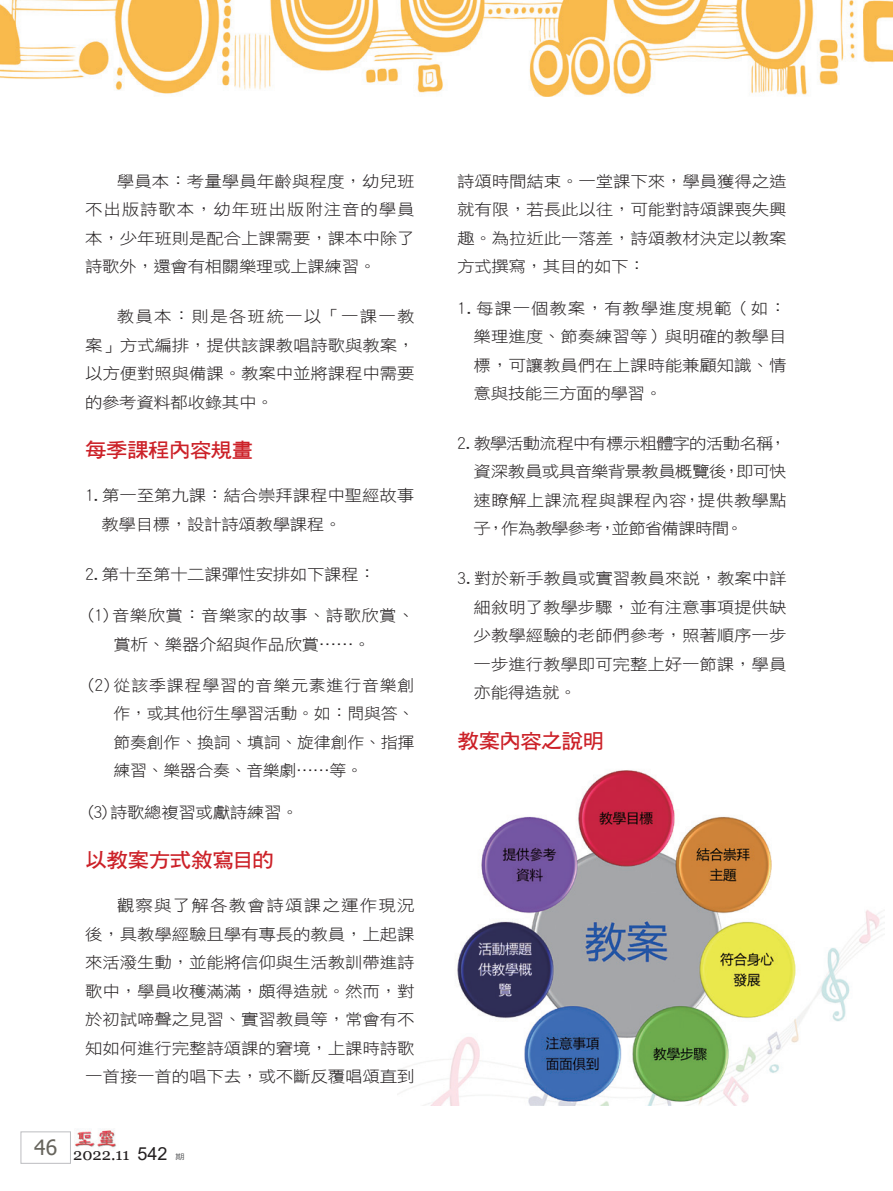
<style>
.page{position:relative;width:893px;height:1191px;background:#fff}
.page>*{position:absolute;margin:0;border:0;box-sizing:border-box;transform-origin:0 0}
.大標{font:20.25px "DF Hei W7 WIN BF";letter-spacing:-.035em;color:#cc2128;scale:1.08 1}
.t1{font:16.5px "Georgia";color:#231f20}
.Normal點{font:15.75px/28.5px "DF Hei W3 WIN BF";letter-spacing:-.01em;color:#231f20;text-align:justify;scale:1.11 1}
.t2{font:15.75px/28.5px "DF Hei W3 WINP BF";letter-spacing:-.01em;color:#231f20;text-align:justify;scale:1.11 1}
.Normal點-2{font:15.75px/28.5px "DF Hei W3 WIN BF";letter-spacing:.015em;color:#231f20;scale:1.11 1}
.t3{font:7.5px "DF Hei W5 WIN BF";color:#57585a;scale:1.25 1}
.s1{font-family:"Arial";font-size:18px}
</style>
<div class="page">
<img style="left:74px;top:1130px;width:42px;height:18px">
<div style="left:21px;top:1131px;width:50px;height:32px;border:1px solid #bcbdc0"></div>
<img style="left:398px;top:770px;width:485px;height:336px">
<img style="left:0;top:0;width:893px;height:96px">
<p class="t2" style="left:85px;top:167px;width:298px;text-indent:32px">學員本：考量學員年齡與程度，幼兒班不出版詩歌本，幼年班出版附注音的學員本，少年班則是配合上課需要，課本中除了詩歌外，還會有相關樂理或上課練習。</p>
<p class="t2" style="left:85px;top:302px;width:298px;text-indent:32px">教員本：則是各班統一以「一課一教案」方式編排，提供該課教唱詩歌與教案，以方便對照與備課。教案中並將課程中需要的參考資料都收錄其中。</p>
<p class="大標" style="left:85px;top:440px;width:157px">每季課程內容規畫</p>
<p class="Normal點" style="left:102px;top:481px;width:283px;text-indent:-16px">1.第一至第九課：結合崇拜課程中聖經故事教學目標，設計詩頌教學課程。</p>
<p class="Normal點" style="left:85px;top:560px;width:264px">2.第十至第十二課彈性安排如下課程：</p>
<p class="Normal點-2" style="left:114px;top:601px;width:273px;text-indent:-28px">(1)音樂欣賞：音樂家的故事、詩歌欣賞、賞析、樂器介紹與作品欣賞……。</p>
<p class="Normal點" style="left:114px;top:671px;width:273px;text-indent:-28px">(2)從該季課程學習的音樂元素進行音樂創作，或其他衍生學習活動。如：問與答、節奏創作、換詞、填詞、旋律創作、指揮練習、樂器合奏、音樂劇……等。</p>
<p class="Normal點" style="left:85px;top:797px;width:194px">(3)詩歌總複習或獻詩練習。</p>
<p class="大標" style="left:85px;top:849px;width:176px">以教案方式敘寫目的</p>
<p class="t2" style="left:85px;top:891px;width:298px;text-indent:32px">觀察與了解各教會詩頌課之運作現況後，具教學經驗且學有專長的教員，上起課來活潑生動，並能將信仰與生活教訓帶進詩歌中，學員收穫滿滿，頗得造就。然而，對於初試啼聲之見習、實習教員等，常會有不知如何進行完整詩頌課的窘境，上課時詩歌一首接一首的唱下去，或不斷反覆唱頌直到</p>
<p class="t1" style="left:34px;top:1144px;width:135px"><sup>46</sup> 2022.11 <span class="s1">542</span></p>
<p class="t3" style="left:175px;top:1152px;width:9px">期</p>
<p class="t2" style="left:457px;top:167px;width:298px">詩頌時間結束。一堂課下來，學員獲得之造就有限，若長此以往，可能對詩頌課喪失興趣。為拉近此一落差，詩頌教材決定以教案方式撰寫，其目的如下：</p>
<p class="Normal點" style="left:474px;top:293px;width:283px;text-indent:-16px">1.每課一個教案，有教學進度規範（如：樂理進度、節奏練習等）與明確的教學目標，可讓教員們在上課時能兼顧知識、情意與技能三方面的學習。</p>
<p class="Normal點" style="left:474px;top:429px;width:284px;text-indent:-16px">2.教學活動流程中有標示粗體字的活動名稱，資深教員或具音樂背景教員概覽後，即可快速瞭解上課流程與課程內容，提供教學點子，作為教學參考，並節省備課時間。</p>
<p class="Normal點" style="left:474px;top:564px;width:283px;text-indent:-16px">3.對於新手教員或實習教員來說，教案中詳細敘明了教學步驟，並有注意事項提供缺少教學經驗的老師們參考，照著順序一步一步進行教學即可完整上好一節課，學員亦能得造就。</p>
<p class="大標" style="left:457px;top:730px;width:138px">教案內容之說明</p>
</div>
